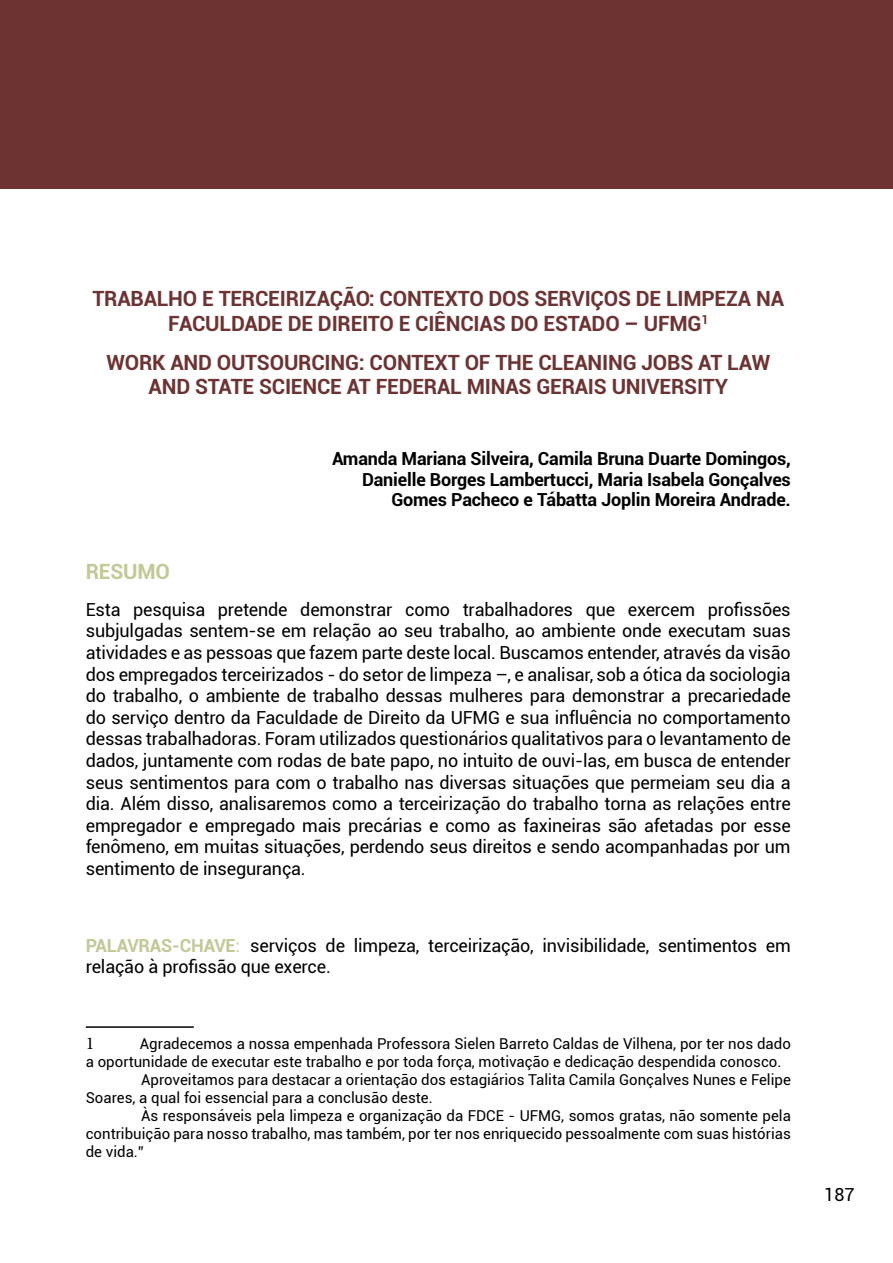
<style>
.page{position:relative;width:893px;height:1263px;background:#fff}
.page>*{position:absolute;margin:0;border:0;box-sizing:border-box;transform-origin:0 0}
.t1{font:700 21px/24.2px "Roboto";letter-spacing:-.01em;color:#6d3333;text-align:center}
.t2{font:700 21px "Roboto";letter-spacing:-.01em;color:#c3c895}
.t3{font:18px/21.6px "Roboto";letter-spacing:-.01em;color:#000;text-align:justify}
.t4{font:700 18px/20.7px "Roboto";letter-spacing:-.01em;color:#000;text-align:right}
.t5{font:18px "Minion Pro";color:#000}
.t6{font:15px "Roboto";color:#000}
.s1{font-weight:700;color:#c3c895}
.s2{color:#c3c895}
</style>
<div class="page">
<hr style="left:86px;top:1026px;width:108px;height:2px;background:#000">
<div style="left:0;top:0;width:893px;height:188px;background:#6d3333"></div>
<p class="t1" style="left:92px;top:286px;width:693px">TRABALHO E TERCEIRIZAÇÃO: CONTEXTO DOS SERVIÇOS DE LIMPEZA NA<br>FACULDADE DE DIREITO E CIÊNCIAS DO ESTADO – UFMG<sup>1</sup></p>
<p class="t1" style="left:107px;top:349px;width:665px">WORK AND OUTSOURCING: CONTEXT OF THE CLEANING JOBS AT LAW<br>AND STATE SCIENCE AT FEDERAL MINAS GERAIS UNIVERSITY</p>
<p class="t4" style="left:332px;top:447px;width:460px">Amanda Mariana Silveira, Camila Bruna Duarte Domingos,<br>Danielle Borges Lambertucci, Maria Isabela Gonçalves<br>Gomes Pacheco e Tábatta Joplin Moreira Andrade.</p>
<p class="t2" style="left:86px;top:557px;width:86px">RESUMO</p>
<p class="t3" style="left:86px;top:598px;width:707px">Esta pesquisa pretende demonstrar como trabalhadores que exercem profissões subjulgadas sentem-se em relação ao seu trabalho, ao ambiente onde executam suas atividades e as pessoas que fazem parte deste local. Buscamos entender, através da visão dos empregados terceirizados - do setor de limpeza –, e analisar, sob a ótica da sociologia do trabalho, o ambiente de trabalho dessas mulheres para demonstrar a precariedade do serviço dentro da Faculdade de Direito da UFMG e sua influência no comportamento dessas trabalhadoras. Foram utilizados questionários qualitativos para o levantamento de dados, juntamente com rodas de bate papo, no intuito de ouvi-las, em busca de entender seus sentimentos para com o trabalho nas diversas situações que permeiam seu dia a dia. Além disso, analisaremos como a terceirização do trabalho torna as relações entre empregador e empregado mais precárias e como as faxineiras são afetadas por esse fenômeno, em muitas situações, perdendo seus direitos e sendo acompanhadas por um sentimento de insegurança.</p>
<p class="t3" style="left:86px;top:934px;width:706px"><span class="s1">PALAVRAS-CHAVE</span><span class="s2">:</span> serviços de limpeza, terceirização, invisibilidade, sentimentos em relação à profissão que exerce.</p>
<p class="t5" style="left:86px;top:1031px;width:10px">1</p>
<p class="t6" style="left:140px;top:1033px;width:653px">Agradecemos a nossa empenhada Professora Sielen Barreto Caldas de Vilhena, por ter nos dado</p>
<p class="t6" style="left:86px;top:1051px;width:697px">a oportunidade de executar este trabalho e por toda força, motivação e dedicação despendida conosco.</p>
<p class="t6" style="left:141px;top:1069px;width:651px">Aproveitamos para destacar a orientação dos estagiários Talita Camila Gonçalves Nunes e Felipe</p>
<p class="t6" style="left:86px;top:1087px;width:348px">Soares, a qual foi essencial para a conclusão deste.</p>
<p class="t6" style="left:141px;top:1105px;width:651px">Às responsáveis pela limpeza e organização da FDCE - UFMG, somos gratas, não somente pela</p>
<p class="t6" style="left:86px;top:1123px;width:707px">contribuição para nosso trabalho, mas também, por ter nos enriquecido pessoalmente com suas histórias</p>
<p class="t6" style="left:86px;top:1141px;width:59px">de vida.”</p>
<p class="t3" style="left:824px;top:1183px;width:32px">187</p>
</div>
